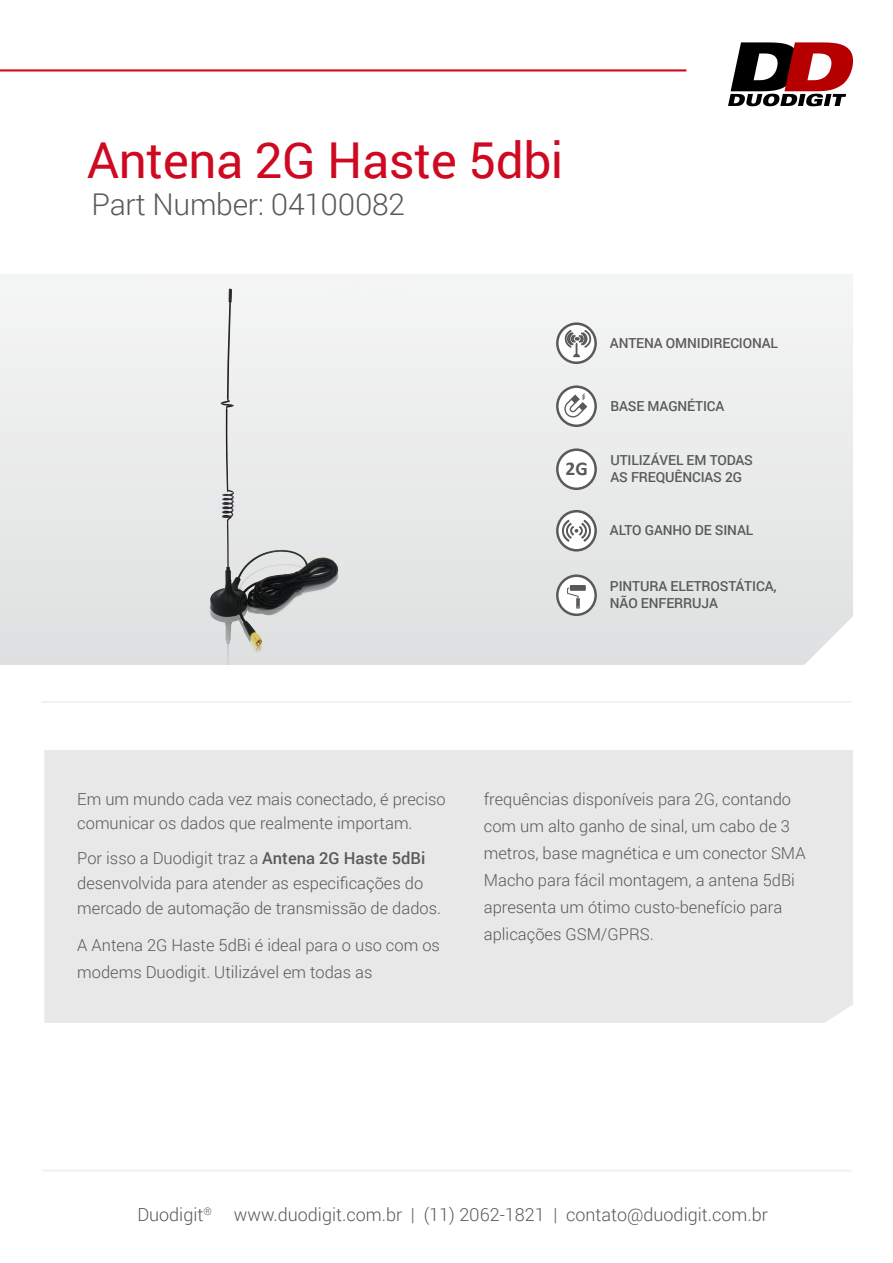
<style>
.page{position:relative;width:893px;height:1263px;background:#fff}
.page>*{position:absolute;margin:0;border:0;box-sizing:border-box;transform-origin:0 0}
.t1{font:49.5px "Roboto";letter-spacing:-.01em;color:#ce0921}
.t2{font:300 30px "Roboto";letter-spacing:-.01em;color:#58595b}
.t3{font:700 19.5px "Calibri";color:#58595b}
.t4{font:300 18px "Roboto";color:#58595b}
.t5{font:300 16.5px/27px "Roboto";color:#58595b}
.t6{font:500 13.8px/16.6px "Roboto";letter-spacing:-.01em;color:#58595b}
.s1{font-weight:500}
</style>
<div class="page">
<svg style="left:0;top:277px;width:853px;height:388px"></svg>
<svg style="left:728px;top:42px;width:125px;height:64px"></svg>
<hr style="left:0;top:69px;width:686px;height:3px;background:#ce0921">
<hr style="left:42px;top:701px;width:809px;height:2px;background:#f1f2f2">
<hr style="left:42px;top:1169px;width:809px;height:3px;background:#f1f2f2">
<div style="left:44px;top:750px;width:809px;height:273px;background:#e8e8e8"></div>
<img style="left:158px;top:281px;width:251px;height:384px">
<svg style="left:556px;top:574px;width:41px;height:42px"></svg>
<div style="left:559px;top:577px;width:35px;height:36px;background:#fff;border-radius:50%"></div>
<svg style="left:556px;top:322px;width:41px;height:42px"></svg>
<div style="left:559px;top:325px;width:35px;height:36px;background:#fff;border-radius:50%"></div>
<svg style="left:556px;top:385px;width:41px;height:42px"></svg>
<div style="left:559px;top:388px;width:35px;height:36px;background:#fff;border-radius:50%"></div>
<svg style="left:564px;top:393px;width:23px;height:24px"></svg>
<svg style="left:556px;top:448px;width:41px;height:42px"></svg>
<div style="left:559px;top:451px;width:35px;height:36px;background:#fff;border-radius:50%"></div>
<svg style="left:556px;top:510px;width:41px;height:41px"></svg>
<div style="left:559px;top:512px;width:35px;height:37px;background:#fff;border-radius:50%"></div>
<svg style="left:567px;top:585px;width:19px;height:23px"></svg>
<svg style="left:562px;top:520px;width:29px;height:22px"></svg>
<svg style="left:565px;top:330px;width:26px;height:27px"></svg>
<h1 class="t1" style="left:87px;top:125px;width:478px">Antena 2G Haste 5dbi</h1>
<h2 class="t2" style="left:92px;top:184px;width:315px">Part Number: 04100082</h2>
<p class="t3" style="left:566px;top:456px;width:24px">2G</p>
<p class="t6" style="left:610px;top:334px;width:170px">ANTENA OMNIDIRECIONAL</p>
<p class="t6" style="left:610px;top:397px;width:116px">BASE MAGNÉTICA</p>
<p class="t6" style="left:610px;top:451px;width:144px">UTILIZÁVEL EM TODAS<br>AS FREQUÊNCIAS 2G</p>
<p class="t6" style="left:610px;top:521px;width:145px">ALTO GANHO DE SINAL</p>
<p class="t6" style="left:610px;top:577px;width:168px">PINTURA ELETROSTÁTICA,<br>NÃO ENFERRUJA</p>
<p class="t5" style="left:77px;top:786px;width:370px;line-height:24.6px">Em um mundo cada vez mais conectado, é preciso comunicar os dados que realmente importam.</p>
<p class="t5" style="left:77px;top:846px;width:365px;line-height:24.6px">Por isso a Duodigit traz a <span class="s1">Antena 2G Haste 5dBi </span>desenvolvida para atender as especificações do mercado de automação de transmissão de dados.</p>
<p class="t5" style="left:77px;top:931px;width:364px">A Antena 2G Haste 5dBi é ideal para o uso com os modems Duodigit. Utilizável em todas as</p>
<p class="t5" style="left:484px;top:785px;width:323px">frequências disponíveis para 2G, contando com um alto ganho de sinal, um cabo de 3 metros, base magnética e um conector SMA Macho para fácil montagem, a antena 5dBi apresenta um ótimo custo-benefício para aplicações GSM/GPRS.</p>
<p class="t4" style="left:137px;top:1202px;width:632px">Duodigit<sup>®</sup> www.duodigit.com.br | (11) 2062-1821 | contato@duodigit.com.br</p>
</div>
